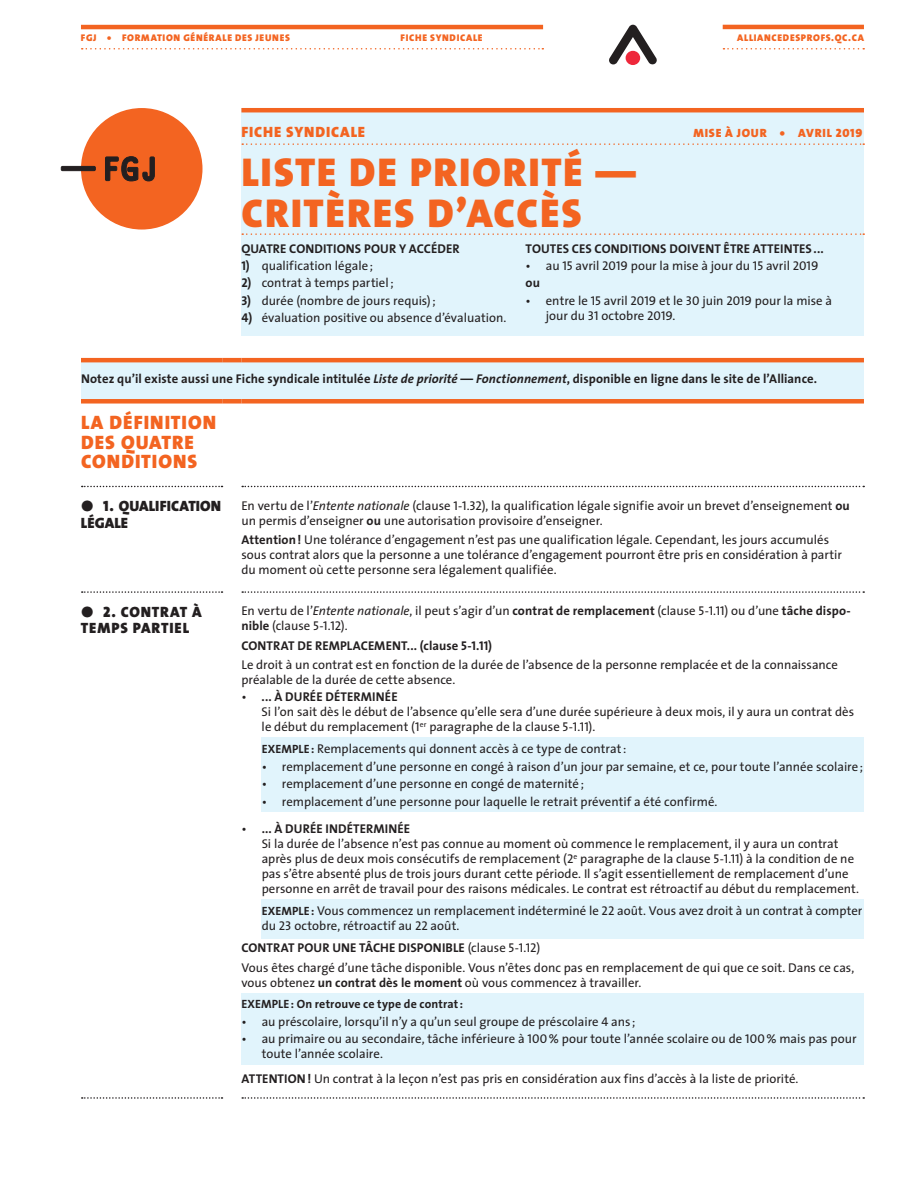
<style>
.page{position:relative;width:918px;height:1188px;background:#fff}
.page>*{position:absolute;margin:0;border:0;box-sizing:border-box;transform-origin:0 0}
.t1{font:40.5px/40.5px "The Sans Black Caps";letter-spacing:.045em;color:#f36421}
.t2{font:19.5px/19.5px "The Sans Black Caps";letter-spacing:.05em;color:#f36421}
.t3{font:15px/16.5px "The Sans Black Caps";letter-spacing:.055em;color:#231f20}
.t4{font:15px/16.5px "The Sans Black Caps";letter-spacing:.01em;color:#231f20}
.t5{font:15px "The Sans Black Caps";letter-spacing:.06em;color:#f36421}
.t6{font:12.75px/15px "The Sans";color:#231f20}
.t7{font:700 12.75px "The Sans";letter-spacing:.005em;color:#231f20}
.t8{font:700 12px "The Sans";letter-spacing:.01em;color:#231f20}
.t9{font:12px "The Sans Black Caps";letter-spacing:.065em;color:#f36421}
.t10{font:9.75px "The Sans Black Caps";letter-spacing:.07em;color:#f36421}
.s1{font-family:"The Sans Bold Caps"}
.s2{font-family:"The Sans Caps"}
.s3{font-weight:700}
.s4{font-style:italic}
.s5{font-family:"The Sans Black Expert"}
.s6{font-weight:700;font-size:12px}
</style>
<div class="page">
<div style="left:81px;top:360px;width:783px;height:41px;background:#e1f4fc"></div>
<hr style="left:81px;top:358px;width:141px;height:4px;background:#f36421">
<hr style="left:222px;top:358px;width:19px;height:4px;background:#f36421">
<hr style="left:241px;top:358px;width:623px;height:4px;background:#f36421">
<div style="left:81px;top:399px;width:141px;height:5px;background:#f36421"></div>
<div style="left:222px;top:399px;width:19px;height:5px;background:#f36421"></div>
<div style="left:241px;top:399px;width:623px;height:5px;background:#f36421"></div>
<svg style="left:242px;top:1097px;width:622px;height:2px"></svg>
<svg style="left:82px;top:1097px;width:141px;height:2px"></svg>
<svg style="left:82px;top:591px;width:141px;height:2px"></svg>
<svg style="left:242px;top:591px;width:622px;height:2px"></svg>
<svg style="left:82px;top:486px;width:141px;height:1px"></svg>
<svg style="left:242px;top:486px;width:622px;height:1px"></svg>
<div style="left:262px;top:737px;width:602px;height:75px;background:#e1f4fc"></div>
<div style="left:262px;top:899px;width:602px;height:40px;background:#e1f4fc"></div>
<div style="left:241px;top:993px;width:623px;height:71px;background:#e1f4fc"></div>
<div style="left:241px;top:108px;width:623px;height:227px;background:#e1f4fc"></div>
<svg style="left:242px;top:143px;width:622px;height:2px"></svg>
<svg style="left:242px;top:233px;width:622px;height:2px"></svg>
<hr style="left:241px;top:108px;width:623px;height:4px;background:#f36421">
<hr style="left:81px;top:25px;width:462px;height:4px;background:#f36421">
<hr style="left:723px;top:25px;width:141px;height:4px;background:#f36421">
<svg style="left:82px;top:48px;width:461px;height:2px"></svg>
<svg style="left:723px;top:48px;width:141px;height:2px"></svg>
<svg style="left:609px;top:25px;width:48px;height:40px"></svg>
<div style="left:81px;top:108px;width:121px;height:122px;background:#f36421;border-radius:50%"></div>
<svg style="left:105px;top:156px;width:50px;height:25px"></svg>
<div style="left:61px;top:166px;width:34px;height:5px;background:#231f20"></div>
<div style="left:61px;top:166px;width:34px;height:5px;border:1px solid #231f20"></div>
<p class="t10" style="left:81px;top:32px;width:210px">FGJ • FORMATION GÉNÉRALE DES JEUNES</p>
<p class="t10" style="left:401px;top:32px;width:83px">FICHE SYNDICALE</p>
<p class="t10" style="left:737px;top:32px;width:128px">ALLIANCEDESPROFS.QC.CA</p>
<p class="t5" style="left:241px;top:122px;width:125px">FICHE SYNDICALE</p>
<p class="t9" style="left:694px;top:125px;width:170px">MISE À JOUR • AVRIL 2019</p>
<h1 class="t1" style="left:241px;top:153px;width:396px">LISTE DE PRIORITÉ —<br>CRITÈRES D’ACCÈS</h1>
<p class="t7" style="left:241px;top:240px;width:220px">QUATRE CONDITIONS POUR Y ACCÉDER</p>
<p class="t6" style="left:241px;top:258px;width:133px"><span class="s1">1)</span> qualification légale;</p>
<p class="t6" style="left:241px;top:276px;width:154px"><span class="s1">2)</span> contrat à temps partiel;</p>
<p class="t6" style="left:241px;top:293px;width:196px"><span class="s1">3)</span> durée (nombre de jours requis);</p>
<p class="t6" style="left:241px;top:310px;width:266px"><span class="s1">4)</span> évaluation positive ou absence d’évaluation.</p>
<p class="t7" style="left:526px;top:240px;width:300px">TOUTES CES CONDITIONS DOIVENT ÊTRE ATTEINTES...</p>
<p class="t6" style="left:526px;top:257px;width:294px;line-height:17.2px">• au <span class="s2">15</span> avril <span class="s2">2019</span> pour la mise à jour du <span class="s2">15</span> avril <span class="s2">2019 </span><span class="s3">ou</span></p>
<p class="t6" style="left:546px;top:293px;width:288px;text-indent:-20px">• entre le <span class="s2">15</span> avril <span class="s2">2019</span> et le <span class="s2">30</span> juin <span class="s2">2019</span> pour la mise à jour du <span class="s2">31</span> octobre <span class="s2">2019</span>.</p>
<p class="t7" style="left:81px;top:371px;width:738px">Notez qu’il existe aussi une Fiche syndicale intitulée <span class="s4">Liste de priorité — Fonctionnement</span>, disponible en ligne dans le site de l’Alliance.</p>
<h2 class="t2" style="left:81px;top:413px;width:137px">LA DÉFINITION<br>DES QUATRE<br>CONDITIONS</h2>
<p class="t4" style="left:81px;top:498px;width:142px"><span class="s5">ö</span> 1. QUALIFICATION<br>LÉGALE</p>
<p class="t6" style="left:241px;top:498px;width:610px">En vertu de l’<span class="s4">Entente nationale</span> (clause <span class="s2">1</span>-<span class="s2">1</span>.<span class="s2">32</span>), la qualification légale signifie avoir un brevet d’enseignement <span class="s3">ou </span>un permis d’enseigner <span class="s3">ou</span> une autorisation provisoire d’enseigner.</p>
<p class="t6" style="left:241px;top:532px;width:602px"><span class="s3">Attention!</span> Une tolérance d’engagement n’est pas une qualification légale. Cependant, les jours accumulés sous contrat alors que la personne a une tolérance d’engagement pourront être pris en considération à partir du moment où cette personne sera légalement qualifiée.</p>
<p class="t3" style="left:81px;top:604px;width:122px"><span class="s5">ö</span> 2. CONTRAT À<br>TEMPS PARTIEL</p>
<p class="t6" style="left:241px;top:603px;width:611px">En vertu de l’<span class="s4">Entente nationale</span>, il peut s’agir d’un <span class="s3">contrat de remplacement</span> (clause <span class="s2">5</span>-<span class="s2">1</span>.<span class="s2">11</span>) ou d’une <span class="s3">tâche dispo&shy;nible</span> (clause <span class="s2">5</span>-<span class="s2">1</span>.<span class="s2">12</span>).</p>
<p class="t6" style="left:241px;top:636px;width:598px;line-height:19.5px"><span class="s3">CONTRAT DE REMPLACEMENT... (clause</span> <span class="s1">5</span><span class="s3">-</span><span class="s1">1</span><span class="s3">.</span><span class="s1">11</span><span class="s3">)<br></span>Le droit à un contrat est en fonction de la durée de l’absence de la personne remplacée et de la connaissance</p>
<p class="t6" style="left:241px;top:672px;width:216px">préalable de la durée de cette absence.</p>
<p class="t6" style="left:262px;top:690px;width:594px;text-indent:-20px">• <span class="s3">... À DURÉE DÉTERMINÉE<br></span>Si l’on sait dès le début de l’absence qu’elle sera d’une durée supérieure à deux mois, il y aura un contrat dès le début du remplacement (<span class="s2">1</span><sup>er</sup> paragraphe de la clause <span class="s2">5</span>-<span class="s2">1</span>.<span class="s2">11</span>).</p>
<p class="t6" style="left:262px;top:741px;width:366px"><span class="s6">EXEMPLE :</span> Remplacements qui donnent accès à ce type de contrat:</p>
<p class="t6" style="left:262px;top:759px;width:603px">• remplacement d’une personne en congé à raison d’un jour par semaine, et ce, pour toute l’année scolaire;</p>
<p class="t6" style="left:262px;top:777px;width:324px">• remplacement d’une personne en congé de maternité;</p>
<p class="t6" style="left:262px;top:794px;width:457px">• remplacement d’une personne pour laquelle le retrait préventif a été confirmé.</p>
<p class="t6" style="left:262px;top:822px;width:599px;text-indent:-20px">• <span class="s3">... À DURÉE INDÉTERMINÉE<br></span>Si la durée de l’absence n’est pas connue au moment où commence le remplacement, il y aura un contrat après plus de deux mois consécutifs de remplacement (<span class="s2">2</span><sup>e</sup> paragraphe de la clause <span class="s2">5</span>-<span class="s2">1</span>.<span class="s2">11</span>) à la condition de ne pas s’être absenté plus de trois jours durant cette période. Il s’agit essentiellement de remplacement d’une personne en arrêt de travail pour des raisons médicales. Le contrat est rétroactif au début du remplacement.</p>
<p class="t6" style="left:262px;top:903px;width:602px"><span class="s6">EXEMPLE :</span> Vous commencez un remplacement indéterminé le <span class="s2">22</span> août. Vous avez droit à un contrat à compter du <span class="s2">23</span> octobre, rétroactif au <span class="s2">22</span> août.</p>
<p class="t6" style="left:241px;top:938px;width:614px;line-height:19.5px"><span class="s3">CONTRAT POUR UNE TÂCHE DISPONIBLE</span> (clause <span class="s2">5</span>-<span class="s2">1</span>.<span class="s2">12</span>)<br>Vous êtes chargé d’une tâche disponible. Vous n’êtes donc pas en remplacement de qui que ce soit. Dans ce cas,</p>
<p class="t6" style="left:241px;top:975px;width:401px">vous obtenez <span class="s3">un contrat dès le moment</span> où vous commencez à travailler.</p>
<p class="t8" style="left:241px;top:996px;width:223px">EXEMPLE : On retrouve ce type de contrat:</p>
<p class="t6" style="left:241px;top:1014px;width:395px">• au préscolaire, lorsqu’il n’y a qu’un seul groupe de préscolaire <span class="s2">4</span> ans ;</p>
<p class="t6" style="left:262px;top:1032px;width:596px;text-indent:-20px">• au primaire ou au secondaire, tâche inférieure à <span class="s2">100</span>% pour toute l’année scolaire ou de <span class="s2">100</span>% mais pas pour toute l’année scolaire.</p>
<p class="t6" style="left:241px;top:1071px;width:559px"><span class="s3">ATTENTION!</span> Un contrat à la leçon n’est pas pris en considération aux fins d’accès à la liste de priorité.</p>
</div>
